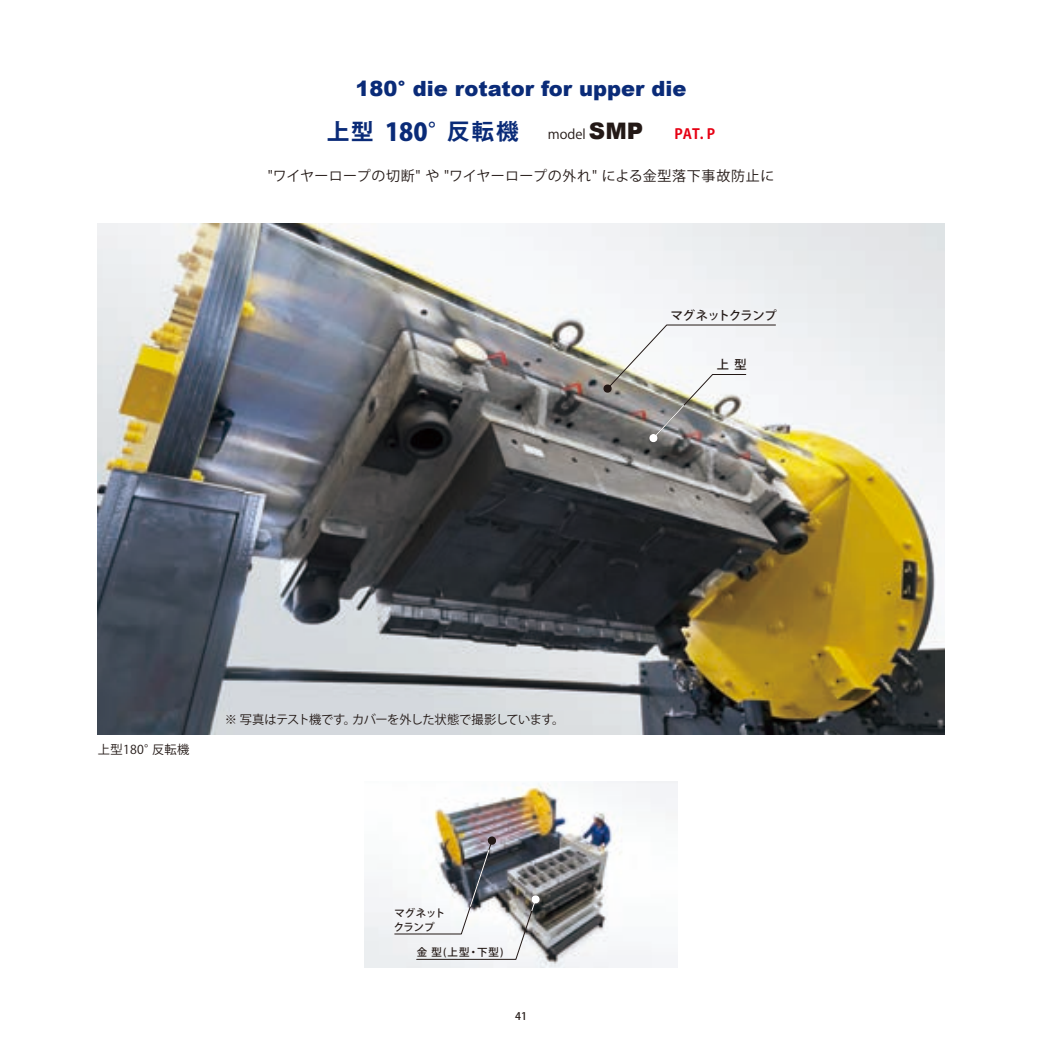
<style>
.page{position:relative;width:1042px;height:1042px;background:#fff}
.page>*{position:absolute;margin:0;border:0;box-sizing:border-box;transform-origin:0 0}
.t1{font:700 22.75px "Gothic MB101 Pr 5 De";color:#0a2b78}
.t2{font:900 21px "Arial";color:#0a2b78}
.t3{font:14px "Koz Go Pro";letter-spacing:.02em;color:#231916}
.t4{font:700 14px "Koz Go Pro";color:#e60013}
.t5{font:13.12px "Koz Go Pro";color:#231916}
.t6{font:12.25px "Koz Go Pro";letter-spacing:-.025em;color:#231916}
.t7{font:500 12.25px "Koz Go Pro";letter-spacing:-.03em;color:#231916}
.t8{font:12.25px "Koz Go Pro";letter-spacing:.025em;color:#231916}
.t9{font:500 10.5px/14px "Koz Go Pro";letter-spacing:-.01em;color:#231916}
.t10{font:500 10.5px "Koz Go Pr 6 N";color:#231916}
.s1{font-family:"Arial";font-weight:900;font-size:22.75px}
.s2{font-family:"Koz Go Pro";font-weight:800;font-size:24.5px}
</style>
<div class="page">
<img style="left:98px;top:223px;width:846px;height:511px">
<img style="left:365px;top:781px;width:312px;height:186px">
<svg style="left:603px;top:324px;width:173px;height:119px"></svg>
<svg style="left:394px;top:836px;width:146px;height:124px"></svg>
<h2 class="t2" style="left:355px;top:73px;width:333px">180° die rotator for upper die</h2>
<p class="t5" style="left:548px;top:126px;width:97px">model <span class="s1">SMP</span></p>
<h1 class="t1" style="left:327px;top:113px;width:193px">上型 <span class="s2">180</span>°反転機</h1>
<p class="t3" style="left:268px;top:167px;width:508px">"ワイヤーロープの切断" や "ワイヤーロープの外れ" による金型落下事故防止に</p>
<p class="t4" style="left:674px;top:125px;width:42px">PAT. P</p>
<p class="t7" style="left:671px;top:307px;width:107px">マグネットクランプ</p>
<p class="t7" style="left:717px;top:357px;width:31px">上 型</p>
<p class="t8" style="left:98px;top:742px;width:93px">上型180°反転機</p>
<p class="t6" style="left:225px;top:712px;width:341px">※ 写真はテスト機です。カバーを外した状態で撮影しています。</p>
<p class="t9" style="left:394px;top:906px;width:53px">マグネットクランプ</p>
<p class="t9" style="left:417px;top:945px;width:88px">金 型(上型・下型)</p>
<p class="t10" style="left:515px;top:1010px;width:13px">41</p>
</div>
